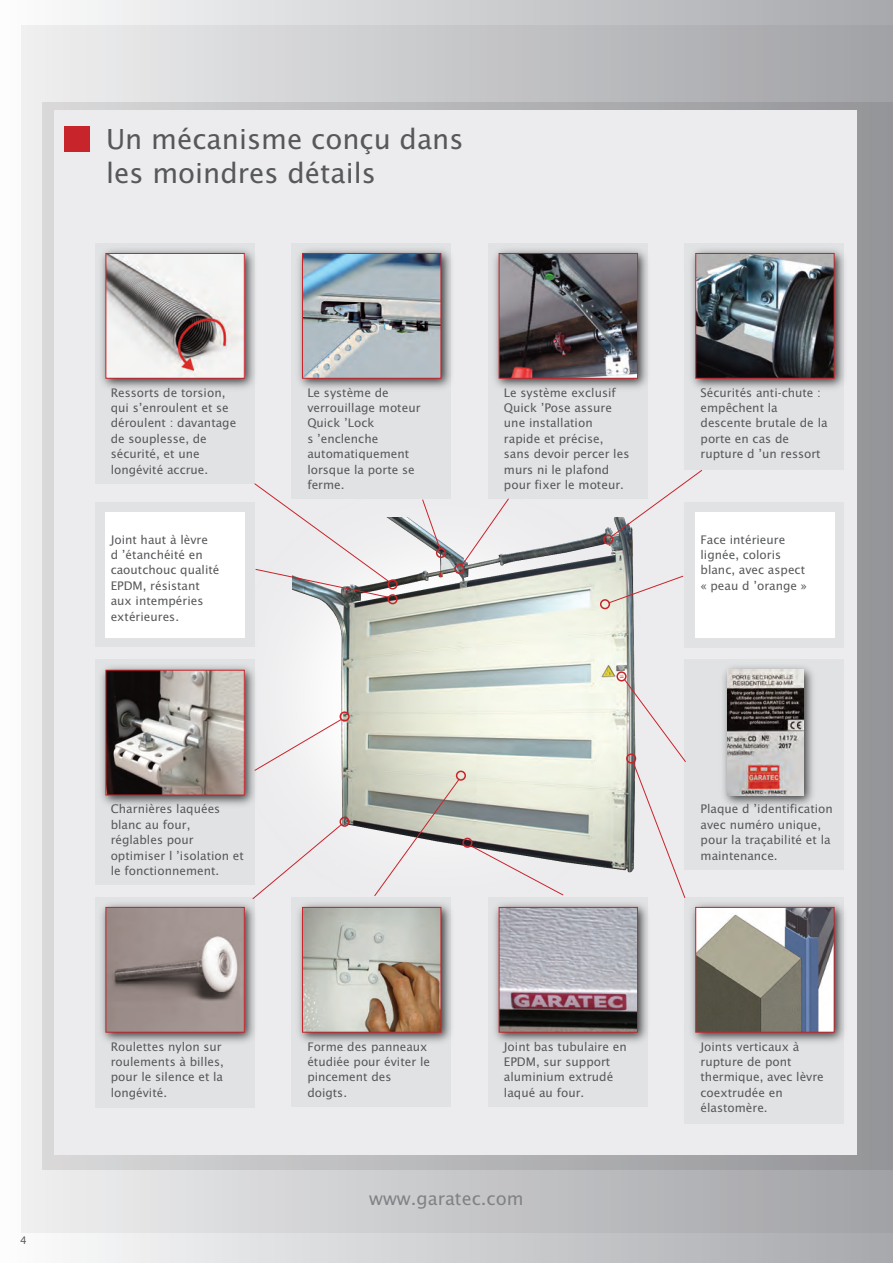
<style>
.page{position:relative;width:893px;height:1263px;background:#fff}
.page>*{position:absolute;margin:0;border:0;box-sizing:border-box;transform-origin:0 0}
.t1{font:27.6px/33.2px "Lucida Sans";color:#57585a}
.t2{font:18px "Lucida Sans";color:#808285}
.t3{font:11.85px/15.5px "Lucida Sans";color:#57585a}
.t4{font:10.5px "Lucida Sans";color:#57585a}
</style>
<div class="page">
<div style="left:0;top:0;width:893px;height:1263px;background:linear-gradient(to right,#fbfcfc,#a7a8ac)"></div>
<div style="left:21px;top:26px;width:872px;height:1207px;background:#231f20;opacity:.05"></div>
<div style="left:54px;top:111px;width:803px;height:1044px;background:#ececee"></div>
<div style="left:95px;top:243px;width:160px;height:241px;background:#e1e2e4"></div>
<div style="left:292px;top:243px;width:159px;height:256px;background:#e1e2e4"></div>
<div style="left:488px;top:243px;width:159px;height:256px;background:#e1e2e4"></div>
<div style="left:684px;top:243px;width:160px;height:227px;background:#e1e2e4"></div>
<div style="left:95px;top:897px;width:160px;height:211px;background:#e1e2e4"></div>
<div style="left:292px;top:897px;width:159px;height:209px;background:#e1e2e4"></div>
<div style="left:488px;top:897px;width:159px;height:209px;background:#e1e2e4"></div>
<div style="left:684px;top:897px;width:160px;height:227px;background:#e1e2e4"></div>
<div style="left:95px;top:659px;width:160px;height:225px;background:#e1e2e4"></div>
<div style="left:684px;top:659px;width:160px;height:210px;background:#e1e2e4"></div>
<div style="left:95px;top:502px;width:160px;height:145px;background:#e1e2e4"></div>
<div style="left:684px;top:502px;width:160px;height:146px;background:#e1e2e4"></div>
<div style="left:65px;top:127px;width:25px;height:25px;background:#c8242b"></div>
<img style="left:101px;top:249px;width:153px;height:139px">
<img style="left:108px;top:255px;width:135px;height:122px">
<div style="left:106px;top:253px;width:139px;height:126px;border:1px solid #c8242b"></div>
<div style="left:106px;top:512px;width:139px;height:125px;background:#fff"></div>
<div style="left:695px;top:512px;width:139px;height:125px;background:#fff"></div>
<img style="left:101px;top:666px;width:153px;height:139px">
<img style="left:108px;top:672px;width:135px;height:121px">
<div style="left:106px;top:670px;width:139px;height:125px;border:1px solid #c8242b"></div>
<img style="left:309px;top:518px;width:326px;height:351px">
<img style="left:723px;top:666px;width:90px;height:139px">
<img style="left:727px;top:670px;width:77px;height:125px">
<img style="left:298px;top:249px;width:154px;height:139px">
<img style="left:304px;top:255px;width:135px;height:122px">
<div style="left:302px;top:253px;width:139px;height:126px;border:1px solid #c8242b"></div>
<img style="left:494px;top:243px;width:154px;height:152px">
<img style="left:501px;top:255px;width:135px;height:122px">
<div style="left:499px;top:253px;width:139px;height:126px;border:1px solid #c8242b"></div>
<img style="left:691px;top:249px;width:154px;height:139px">
<img style="left:697px;top:255px;width:135px;height:122px">
<div style="left:695px;top:253px;width:139px;height:126px;border:1px solid #c8242b"></div>
<img style="left:101px;top:903px;width:153px;height:139px">
<img style="left:108px;top:909px;width:135px;height:121px">
<div style="left:106px;top:907px;width:139px;height:125px;border:1px solid #c8242b"></div>
<img style="left:298px;top:903px;width:154px;height:139px">
<img style="left:304px;top:909px;width:135px;height:121px">
<div style="left:302px;top:907px;width:139px;height:125px;border:1px solid #c8242b"></div>
<img style="left:494px;top:899px;width:154px;height:149px">
<img style="left:501px;top:909px;width:135px;height:121px">
<div style="left:499px;top:907px;width:139px;height:125px;border:1px solid #c8242b"></div>
<img style="left:691px;top:903px;width:154px;height:139px">
<img style="left:697px;top:909px;width:135px;height:121px">
<div style="left:695px;top:907px;width:139px;height:125px;border:1px solid #c8242b"></div>
<svg style="left:254px;top:711px;width:96px;height:60px"></svg>
<svg style="left:252px;top:817px;width:98px;height:83px"></svg>
<svg style="left:374px;top:770px;width:190px;height:126px"></svg>
<svg style="left:616px;top:671px;width:70px;height:228px"></svg>
<svg style="left:600px;top:575px;width:84px;height:34px"></svg>
<svg style="left:603px;top:469px;width:100px;height:76px"></svg>
<svg style="left:422px;top:499px;width:24px;height:59px"></svg>
<svg style="left:254px;top:483px;width:144px;height:121px"></svg>
<svg style="left:454px;top:498px;width:55px;height:76px"></svg>
<p class="t4" style="left:20px;top:1234px;width:8px">4</p>
<h1 class="t1" style="left:106px;top:123px;width:359px">Un mécanisme conçu dans les moindres détails</h1>
<p class="t3" style="left:111px;top:385px;width:127px">Ressorts de torsion, qui s’enroulent et se déroulent : davantage de souplesse, de sécurité, et une longévité accrue.</p>
<p class="t3" style="left:307px;top:385px;width:115px">Le système de verrouillage moteur<br>Quick ’Lock<br>s ’enclenche automatiquement lorsque la porte se ferme.</p>
<p class="t3" style="left:504px;top:385px;width:127px">Le système exclusif<br>Quick ’Pose assure une installation rapide et précise, sans devoir percer les murs ni le plafond pour fixer le moteur.</p>
<p class="t3" style="left:700px;top:385px;width:129px">Sécurités anti-chute : empêchent la descente brutale de la porte en cas de rupture d ’un ressort</p>
<p class="t3" style="left:111px;top:532px;width:110px">Joint haut à lèvre<br>d ’étanchéité en caoutchouc qualité<br>EPDM, résistant aux intempéries extérieures.</p>
<p class="t3" style="left:700px;top:532px;width:108px">Face intérieure lignée, coloris blanc, avec aspect « peau d ’orange »</p>
<p class="t3" style="left:111px;top:801px;width:135px">Charnières laquées blanc au four, réglables pour optimiser l ’isolation et le fonctionnement.</p>
<p class="t3" style="left:701px;top:801px;width:134px">Plaque d ’identification avec numéro unique, pour la traçabilité et la maintenance.</p>
<p class="t3" style="left:111px;top:1039px;width:115px">Roulettes nylon sur roulements à billes, pour le silence et la longévité.</p>
<p class="t3" style="left:307px;top:1039px;width:124px">Forme des panneaux étudiée pour éviter le pincement des doigts.</p>
<p class="t3" style="left:504px;top:1039px;width:124px">Joint bas tubulaire en<br>EPDM, sur support aluminium extrudé laqué au four.</p>
<p class="t3" style="left:700px;top:1039px;width:125px">Joints verticaux à rupture de pont thermique, avec lèvre coextrudée en élastomère.</p>
<h2 class="t2" style="left:369px;top:1188px;width:156px">www.garatec.com</h2>
</div>
